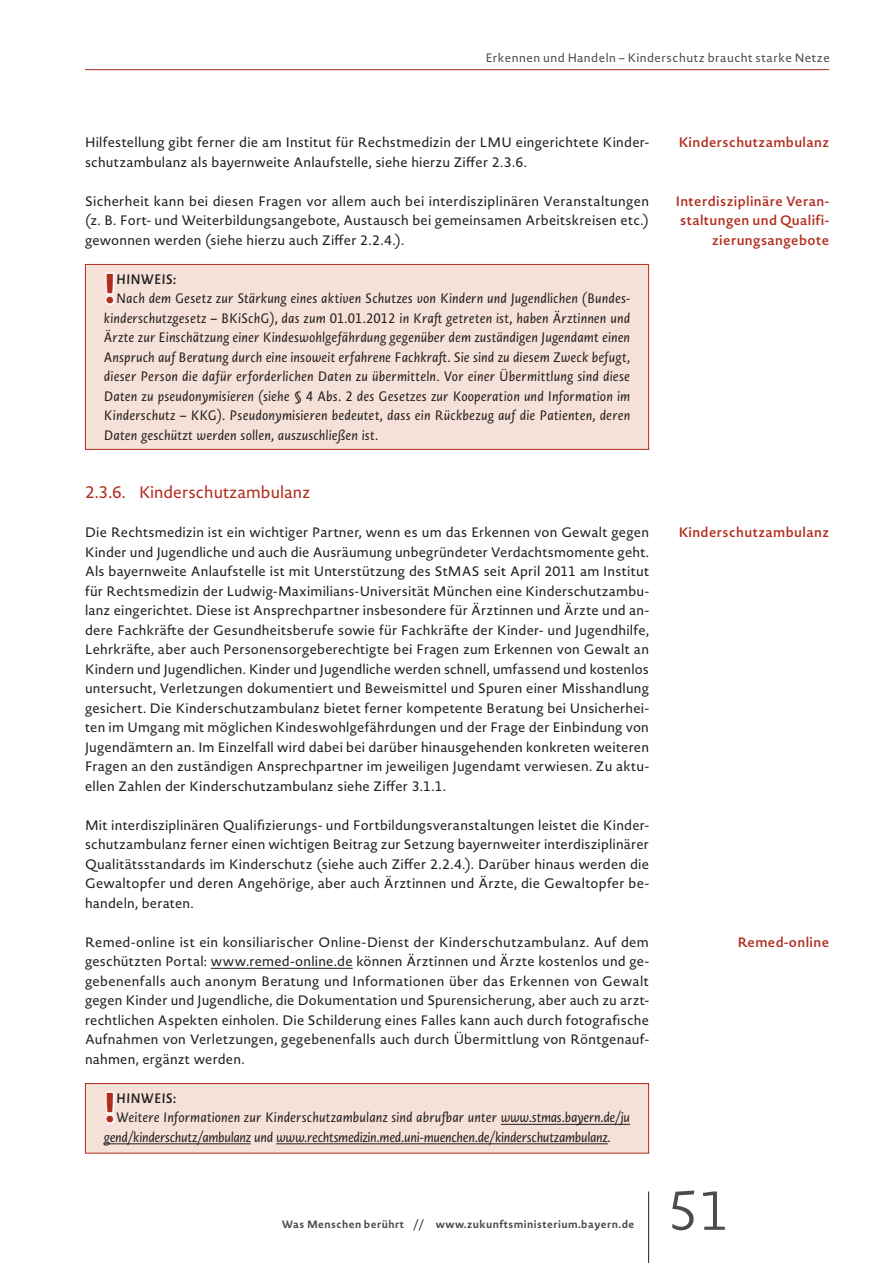
<style>
.page{position:relative;width:893px;height:1263px;background:#fff}
.page>*{position:absolute;margin:0;border:0;box-sizing:border-box;transform-origin:0 0}
.t1{font:300 54px "Novel Sans Pro";color:#4c4c4e}
.Textabschnitt{font:700 40.95px "Novel Sans Pro";color:#b22d1e}
.t2{font:16.5px "Novel Sans Pro";color:#b22d1e}
.p_neues_kerning{font:13.5px/19.5px "Novel Sans Pro";letter-spacing:.015em;color:#221e1f;text-align:justify}
.Textabschnitt-2{font:italic 13.5px "Novel Sans Pro";letter-spacing:.005em;color:#221e1f}
.Textabschnitt-3{font:600 13.5px/19.5px "Novel Sans Pro";letter-spacing:.03em;color:#b22d1e;text-align:right}
.Textabschnitt-4{font:italic 13.5px "Novel Sans Pro";letter-spacing:-.025em;color:#221e1f}
.Textabschnitt-5{font:italic 600 13.5px "Novel Sans Pro";color:#221e1f}
.t3{font:12px "Novel Sans Pro";letter-spacing:.04em;color:#4c4c4e}
.t4{font:700 10.5px "Novel Sans Pro";letter-spacing:.045em;color:#4c4c4e}
</style>
<div class="page">
<hr style="left:648px;top:1191px;width:1px;height:72px;background:#221e1f">
<hr style="left:85px;top:69px;width:744px;height:1px;background:#b22d1e">
<hr style="left:211px;top:968px;width:142px;height:1px;background:#221e1f">
<div style="left:85px;top:264px;width:564px;height:185px;background:#f5e1d8"></div>
<svg style="left:105px;top:272px;width:10px;height:33px"></svg>
<div style="left:85px;top:264px;width:564px;height:186px;border:1px solid #b22d1e"></div>
<div style="left:85px;top:1083px;width:564px;height:70px;background:#f5e1d8"></div>
<hr style="left:501px;top:1124px;width:129px;height:1px;background:#221e1f">
<hr style="left:104px;top:1143px;width:147px;height:1px;background:#221e1f">
<hr style="left:276px;top:1143px;width:332px;height:1px;background:#221e1f">
<svg style="left:105px;top:1091px;width:10px;height:33px"></svg>
<div style="left:85px;top:1083px;width:564px;height:70px;border:1px solid #b22d1e"></div>
<p class="t3" style="left:486px;top:49px;width:346px">Erkennen und Handeln – Kinderschutz braucht starke Netze</p>
<p class="p_neues_kerning" style="left:85px;top:132px;width:565px">Hilfestellung gibt ferner die am Institut für Rechstmedizin der LMU eingerichtete Kinder-</p>
<p class="Textabschnitt-3" style="left:679px;top:132px;width:152px">Kinderschutzambulanz</p>
<p class="p_neues_kerning" style="left:85px;top:152px;width:443px">schutzambulanz als bayernweite Anlaufstelle, siehe hierzu Ziffer 2.3.6.</p>
<p class="p_neues_kerning" style="left:85px;top:191px;width:565px">Sicherheit kann bei diesen Fragen vor allem auch bei interdisziplinären Veranstaltungen (z. B. Fort- und Weiterbildungsangebote, Austausch bei gemeinsamen Arbeitskreisen etc.) gewonnen werden (siehe hierzu auch Ziffer 2.2.4.).</p>
<p class="Textabschnitt-3" style="left:676px;top:191px;width:155px">Interdisziplinäre Veran&shy;staltungen und Qualifi&shy;zierungsangebote</p>
<p class="Textabschnitt" style="left:104px;top:258px;width:14px">!</p>
<p class="Textabschnitt-5" style="left:116px;top:269px;width:62px">HINWEIS:</p>
<p class="Textabschnitt-2" style="left:116px;top:289px;width:515px">Nach dem Gesetz zur Stärkung eines aktiven Schutzes von Kindern und Jugendlichen (Bundes-</p>
<p class="Textabschnitt-2" style="left:104px;top:308px;width:528px">kinderschutzgesetz – BKiSchG), das zum 01.01.2012 in Kraft getreten ist, haben Ärztinnen und</p>
<p class="Textabschnitt-2" style="left:104px;top:328px;width:528px">Ärzte zur Einschätzung einer Kindeswohlgefährdung gegenüber dem zuständigen Jugendamt einen</p>
<p class="Textabschnitt-2" style="left:104px;top:347px;width:528px">Anspruch auf Beratung durch eine insoweit erfahrene Fachkraft. Sie sind zu diesem Zweck befugt,</p>
<p class="Textabschnitt-2" style="left:104px;top:367px;width:528px">dieser Person die dafür erforderlichen Daten zu übermitteln. Vor einer Übermittlung sind diese</p>
<p class="Textabschnitt-2" style="left:104px;top:386px;width:528px">Daten zu pseudonymisieren (siehe § 4 Abs. 2 des Gesetzes zur Kooperation und Information im</p>
<p class="Textabschnitt-2" style="left:104px;top:406px;width:528px">Kinderschutz – KKG). Pseudonymisieren bedeutet, dass ein Rückbezug auf die Patienten, deren</p>
<p class="Textabschnitt-2" style="left:104px;top:425px;width:276px">Daten geschützt werden sollen, auszuschließen ist.</p>
<p class="t2" style="left:85px;top:480px;width:227px">2.3.6. Kinderschutzambulanz</p>
<p class="p_neues_kerning" style="left:85px;top:522px;width:566px">Die Rechtsmedizin ist ein wichtiger Partner, wenn es um das Erkennen von Gewalt gegen Kinder und Jugendliche und auch die Ausräumung unbegründeter Verdachtsmomente geht.<br>Als bayernweite Anlaufstelle ist mit Unterstützung des StMAS seit April 2011 am Institut für Rechtsmedizin der Ludwig-Maximilians-Universität München eine Kinderschutzambu&shy;lanz eingerichtet. Diese ist Ansprechpartner insbesondere für Ärztinnen und Ärzte und an&shy;dere Fachkräfte der Gesundheitsberufe sowie für Fachkräfte der Kinder- und Jugendhilfe, Lehrkräfte, aber auch Personensorgeberechtigte bei Fragen zum Erkennen von Gewalt an Kindern und Jugendlichen. Kinder und Jugendliche werden schnell, umfassend und kostenlos untersucht, Verletzungen dokumentiert und Beweismittel und Spuren einer Misshandlung gesichert. Die Kinderschutzambulanz bietet ferner kompetente Beratung bei Unsicherhei&shy;ten im Umgang mit möglichen Kindeswohlgefährdungen und der Frage der Einbindung von Jugendämtern an. Im Einzelfall wird dabei bei darüber hinausgehenden konkreten weiteren Fragen an den zuständigen Ansprechpartner im jeweiligen Jugendamt verwiesen. Zu aktu&shy;ellen Zahlen der Kinderschutzambulanz siehe Ziffer 3.1.1.</p>
<p class="p_neues_kerning" style="left:85px;top:815px;width:565px">Mit interdisziplinären Qualifizierungs- und Fortbildungsveranstaltungen leistet die Kinder&shy;schutzambulanz ferner einen wichtigen Beitrag zur Setzung bayernweiter interdisziplinärer Qualitätsstandards im Kinderschutz (siehe auch Ziffer 2.2.4.). Darüber hinaus werden die Gewaltopfer und deren Angehörige, aber auch Ärztinnen und Ärzte, die Gewaltopfer be&shy;handeln, beraten.</p>
<p class="p_neues_kerning" style="left:85px;top:932px;width:565px">Remed-online ist ein konsiliarischer Online-Dienst der Kinderschutzambulanz. Auf dem geschützten Portal: www.remed-online.de können Ärztinnen und Ärzte kostenlos und ge&shy;gebenenfalls auch anonym Beratung und Informationen über das Erkennen von Gewalt gegen Kinder und Jugendliche, die Dokumentation und Spurensicherung, aber auch zu arzt&shy;rechtlichen Aspekten einholen. Die Schilderung eines Falles kann auch durch fotografische Aufnahmen von Verletzungen, gegebenenfalls auch durch Übermittlung von Röntgenauf&shy;nahmen, ergänzt werden.</p>
<p class="Textabschnitt" style="left:104px;top:1077px;width:14px">!</p>
<p class="Textabschnitt-5" style="left:116px;top:1088px;width:62px">HINWEIS:</p>
<p class="Textabschnitt-2" style="left:116px;top:1108px;width:515px">Weitere Informationen zur Kinderschutzambulanz sind abrufbar unter www.stmas.bayern.de/ju</p>
<p class="Textabschnitt-4" style="left:104px;top:1127px;width:508px">gend/kinderschutz/ambulanz und www.rechtsmedizin.med.uni-muenchen.de/kinderschutzambulanz.</p>
<p class="t4" style="left:282px;top:1216px;width:354px">Was Menschen berührt // www.zukunftsministerium.bayern.de</p>
<p class="Textabschnitt-3" style="left:679px;top:522px;width:152px">Kinderschutzambulanz</p>
<p class="Textabschnitt-3" style="left:738px;top:932px;width:93px">Remed-online</p>
<h1 class="t1" style="left:667px;top:1172px;width:65px">51</h1>
</div>
